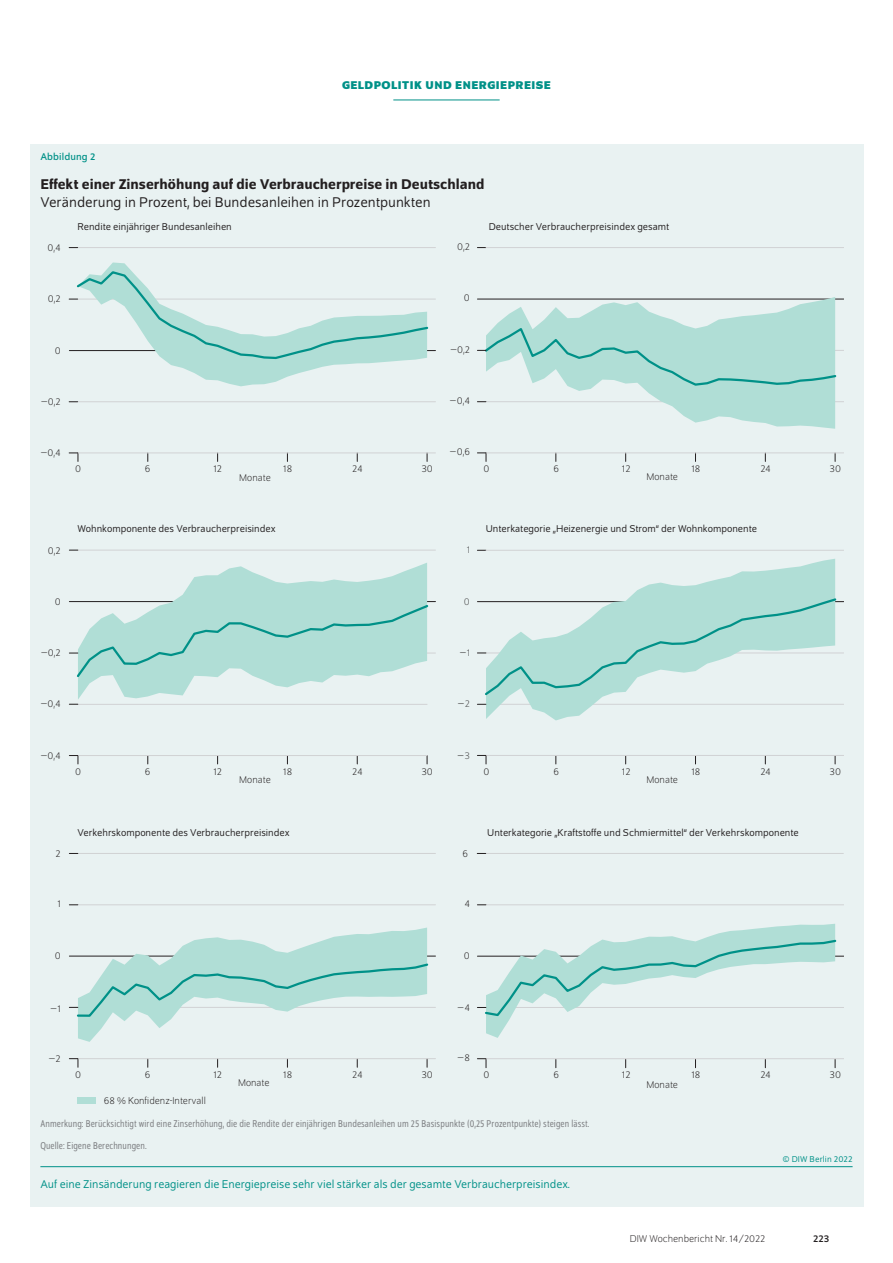
<style>
.page{position:relative;width:893px;height:1263px;background:#fff}
.page>*{position:absolute;margin:0;border:0;box-sizing:border-box;transform-origin:0 0}
.t1{font:500 15px "Schumpeter";color:#231f20}
.t2{font:15px "Schumpeter Blond";color:#231f20}
.t3{font:12px "Schumpeter Blond";color:#009188}
.t4{font:700 12px "Schumpeter";color:#009188}
.t5{font:10.5px "Schumpeter Blond";color:#231f20}
.t6{font:300 10.5px "Schumpeter";color:#231f20}
.t7{font:semi-condensed 10.5px/21.3px "Schumpeter Blond";letter-spacing:.01em;color:#808285}
.t8{font:10.5px "Schumpeter";letter-spacing:.01em;color:#009188}
.t9{font:10.5px "Schumpeter";color:#231f20}
.t10{font:300 10.5px "Schumpeter";color:#4b4c4d}
.t11{font:9px "Schumpeter Blond";letter-spacing:.01em;color:#009188}
.s1{color:#4b4c4d}
</style>
<div class="page">
<hr style="left:393px;top:100px;width:107px;height:1px;background:#009188">
<div style="left:30px;top:144px;width:833px;height:1062px;background:#e9f2f2"></div>
<hr style="left:69px;top:350px;width:366px;height:1px;background:#231f20">
<hr style="left:78px;top:401px;width:357px;height:1px;background:#d1d2d4">
<hr style="left:78px;top:299px;width:357px;height:1px;background:#d1d2d4">
<hr style="left:78px;top:247px;width:357px;height:1px;background:#d1d2d4">
<svg style="left:69px;top:262px;width:361px;height:124px"></svg>
<hr style="left:78px;top:453px;width:357px;height:1px;background:#d1d2d4">
<svg style="left:69px;top:453px;width:10px;height:8px"></svg>
<hr style="left:486px;top:401px;width:358px;height:1px;background:#d1d2d4">
<hr style="left:486px;top:350px;width:358px;height:1px;background:#d1d2d4">
<hr style="left:477px;top:299px;width:367px;height:1px;background:#231f20">
<svg style="left:486px;top:297px;width:349px;height:132px"></svg>
<svg style="left:477px;top:326px;width:360px;height:61px;background:#aedcd5"></svg>
<hr style="left:486px;top:453px;width:358px;height:1px;background:#d1d2d4">
<svg style="left:477px;top:453px;width:10px;height:8px"></svg>
<hr style="left:486px;top:247px;width:358px;height:1px;background:#d1d2d4">
<hr style="left:78px;top:653px;width:357px;height:1px;background:#d1d2d4">
<hr style="left:69px;top:601px;width:366px;height:1px;background:#231f20">
<hr style="left:78px;top:550px;width:357px;height:1px;background:#d1d2d4">
<hr style="left:78px;top:704px;width:349px;height:1px;background:#d1d2d4">
<svg style="left:78px;top:563px;width:349px;height:136px"></svg>
<svg style="left:69px;top:603px;width:361px;height:76px;background:#b1ddd6"></svg>
<hr style="left:78px;top:755px;width:349px;height:1px;background:#d1d2d4">
<svg style="left:69px;top:755px;width:10px;height:9px"></svg>
<hr style="left:486px;top:704px;width:358px;height:1px;background:#d1d2d4">
<hr style="left:486px;top:653px;width:358px;height:1px;background:#d1d2d4">
<hr style="left:477px;top:601px;width:367px;height:1px;background:#231f20">
<svg style="left:486px;top:559px;width:349px;height:161px"></svg>
<svg style="left:477px;top:597px;width:361px;height:100px"></svg>
<hr style="left:486px;top:755px;width:358px;height:1px;background:#d1d2d4">
<svg style="left:477px;top:755px;width:10px;height:9px"></svg>
<hr style="left:486px;top:550px;width:358px;height:1px;background:#d1d2d4">
<hr style="left:78px;top:1058px;width:357px;height:1px;background:#d1d2d4">
<hr style="left:78px;top:1007px;width:357px;height:1px;background:#d1d2d4">
<hr style="left:69px;top:956px;width:366px;height:1px;background:#231f20">
<hr style="left:78px;top:904px;width:357px;height:1px;background:#d1d2d4">
<svg style="left:69px;top:1058px;width:10px;height:9px"></svg>
<svg style="left:69px;top:927px;width:361px;height:115px"></svg>
<hr style="left:78px;top:853px;width:357px;height:1px;background:#d1d2d4">
<hr style="left:486px;top:853px;width:357px;height:1px;background:#d1d2d4">
<hr style="left:486px;top:1007px;width:358px;height:1px;background:#d1d2d4">
<hr style="left:477px;top:956px;width:367px;height:1px;background:#231f20">
<svg style="left:477px;top:924px;width:361px;height:114px"></svg>
<hr style="left:486px;top:1058px;width:358px;height:1px;background:#d1d2d4">
<svg style="left:477px;top:1058px;width:10px;height:10px"></svg>
<hr style="left:486px;top:904px;width:358px;height:1px;background:#d1d2d4">
<div style="left:77px;top:1097px;width:18px;height:7px;background:#b0ded6"></div>
<hr style="left:40px;top:1166px;width:813px;height:1px;background:#009188">
<p class="t4" style="left:342px;top:79px;width:17px">GELDPOLITIK</p>
<p class="t4" style="left:425px;top:79px;width:10px">UND</p>
<p class="t4" style="left:455px;top:79px;width:16px">ENERGIEPREISE</p>
<p class="t8" style="left:40px;top:151px;width:56px">Abbildung 2</p>
<h1 class="t1" style="left:40px;top:176px;width:446px">Effekt einer Zinserhöhung auf die Verbraucherpreise in Deutschland</h1>
<h1 class="t2" style="left:40px;top:194px;width:392px">Veränderung in Prozent, bei Bundesanleihen in Prozentpunkten</h1>
<p class="t5" style="left:77px;top:222px;width:156px">Rendite einjähriger Bundesanleihen</p>
<p class="t5" style="left:489px;top:222px;width:182px">Deutscher Verbraucherpreisindex gesamt</p>
<p class="t6" style="left:48px;top:243px;width:15px">0,4</p>
<p class="t6" style="left:457px;top:242px;width:14px">0,2</p>
<p class="t6" style="left:48px;top:294px;width:14px">0,2</p>
<p class="t6" style="left:464px;top:293px;width:7px">0</p>
<p class="t6" style="left:55px;top:346px;width:7px">0</p>
<p class="t6" style="left:450px;top:344px;width:21px">−0,2</p>
<p class="t6" style="left:41px;top:397px;width:21px">−0,2</p>
<p class="t6" style="left:450px;top:396px;width:22px">−0,4</p>
<p class="t6" style="left:40px;top:448px;width:22px">−0,4</p>
<p class="t6" style="left:450px;top:447px;width:22px">−0,6</p>
<p class="t6" style="left:75px;top:464px;width:7px">0</p>
<p class="t6" style="left:145px;top:464px;width:7px">6</p>
<p class="t6" style="left:213px;top:464px;width:10px">12</p>
<p class="t6" style="left:283px;top:464px;width:10px">18</p>
<p class="t6" style="left:352px;top:464px;width:12px">24</p>
<p class="t6" style="left:421px;top:464px;width:13px">30</p>
<p class="t6" style="left:239px;top:472px;width:33px">Monate</p>
<p class="t6" style="left:484px;top:464px;width:7px">0</p>
<p class="t6" style="left:553px;top:464px;width:7px">6</p>
<p class="t6" style="left:622px;top:464px;width:10px">12</p>
<p class="t6" style="left:691px;top:464px;width:10px">18</p>
<p class="t6" style="left:760px;top:464px;width:12px">24</p>
<p class="t6" style="left:829px;top:464px;width:13px">30</p>
<p class="t6" style="left:647px;top:472px;width:33px">Monate</p>
<p class="t5" style="left:77px;top:523px;width:200px">Wohnkomponente des Verbraucherpreisindex</p>
<p class="t5" style="left:486px;top:524px;width:273px">Unterkategorie „Heizenergie und Strom“ der Wohnkomponente</p>
<p class="t6" style="left:48px;top:545px;width:14px">0,2</p>
<p class="t10" style="left:467px;top:545px;width:5px">1</p>
<p class="t6" style="left:55px;top:596px;width:7px">0</p>
<p class="t10" style="left:464px;top:596px;width:7px">0</p>
<p class="t6" style="left:41px;top:648px;width:21px">−0,2</p>
<p class="t6" style="left:40px;top:699px;width:22px">−0,4</p>
<p class="t6" style="left:460px;top:648px;width:12px">−<span class="s1">1</span></p>
<p class="t6" style="left:458px;top:699px;width:14px">−<span class="s1">2</span></p>
<p class="t6" style="left:40px;top:750px;width:22px">−0,4</p>
<p class="t6" style="left:457px;top:750px;width:14px">−<span class="s1">3</span></p>
<p class="t6" style="left:75px;top:766px;width:7px">0</p>
<p class="t6" style="left:145px;top:766px;width:7px">6</p>
<p class="t6" style="left:213px;top:766px;width:10px">12</p>
<p class="t6" style="left:283px;top:766px;width:10px">18</p>
<p class="t6" style="left:352px;top:766px;width:12px">24</p>
<p class="t6" style="left:421px;top:766px;width:13px">30</p>
<p class="t6" style="left:484px;top:766px;width:7px">0</p>
<p class="t6" style="left:553px;top:766px;width:7px">6</p>
<p class="t6" style="left:622px;top:766px;width:10px">12</p>
<p class="t6" style="left:691px;top:766px;width:10px">18</p>
<p class="t6" style="left:760px;top:766px;width:12px">24</p>
<p class="t6" style="left:829px;top:766px;width:13px">30</p>
<p class="t6" style="left:239px;top:775px;width:33px">Monate</p>
<p class="t6" style="left:647px;top:775px;width:33px">Monate</p>
<p class="t5" style="left:77px;top:828px;width:214px">Verkehrskomponente des Verbraucherpreisindex</p>
<p class="t5" style="left:487px;top:828px;width:313px">Unterkategorie „Kraftstoffe und Schmiermittel“ der Verkehrskomponente</p>
<p class="t6" style="left:56px;top:849px;width:7px">2</p>
<p class="t6" style="left:463px;top:849px;width:7px">6</p>
<p class="t6" style="left:57px;top:899px;width:5px">1</p>
<p class="t6" style="left:55px;top:951px;width:7px">0</p>
<p class="t6" style="left:464px;top:899px;width:7px">4</p>
<p class="t6" style="left:464px;top:950px;width:7px">0</p>
<p class="t6" style="left:50px;top:1003px;width:12px">−1</p>
<p class="t6" style="left:457px;top:1003px;width:14px">−4</p>
<p class="t6" style="left:48px;top:1053px;width:14px">−2</p>
<p class="t6" style="left:457px;top:1053px;width:14px">−8</p>
<p class="t6" style="left:75px;top:1069px;width:7px">0</p>
<p class="t6" style="left:145px;top:1069px;width:7px">6</p>
<p class="t6" style="left:213px;top:1069px;width:10px">12</p>
<p class="t6" style="left:283px;top:1069px;width:10px">18</p>
<p class="t6" style="left:352px;top:1069px;width:12px">24</p>
<p class="t6" style="left:421px;top:1069px;width:13px">30</p>
<p class="t6" style="left:484px;top:1070px;width:7px">0</p>
<p class="t6" style="left:553px;top:1070px;width:7px">6</p>
<p class="t6" style="left:622px;top:1070px;width:10px">12</p>
<p class="t6" style="left:691px;top:1070px;width:10px">18</p>
<p class="t6" style="left:760px;top:1070px;width:12px">24</p>
<p class="t6" style="left:829px;top:1070px;width:13px">30</p>
<p class="t6" style="left:238px;top:1078px;width:33px">Monate</p>
<p class="t6" style="left:647px;top:1080px;width:33px">Monate</p>
<p class="t6" style="left:104px;top:1095px;width:103px">68 % Konfidenz-Intervall</p>
<p class="t7" style="left:40px;top:1113px;width:551px">Anmerkung: Berücksichtigt wird eine Zinserhöhung, die die Rendite der einjährigen Bundesanleihen um 25 Basispunkte (0,25 Prozentpunkte) steigen lässt.<br>Quelle: Eigene Berechnungen.</p>
<p class="t3" style="left:40px;top:1179px;width:531px">Auf eine Zinsänderung reagieren die Energiepreise sehr viel stärker als der gesamte Verbraucherpreisindex.</p>
<p class="t11" style="left:782px;top:1155px;width:72px">© DIW Berlin 2022</p>
<p class="t6" style="left:630px;top:1234px;width:137px">DIW Wochenbericht Nr. 14/2022</p>
<p class="t9" style="left:813px;top:1233px;width:17px">223</p>
</div>
